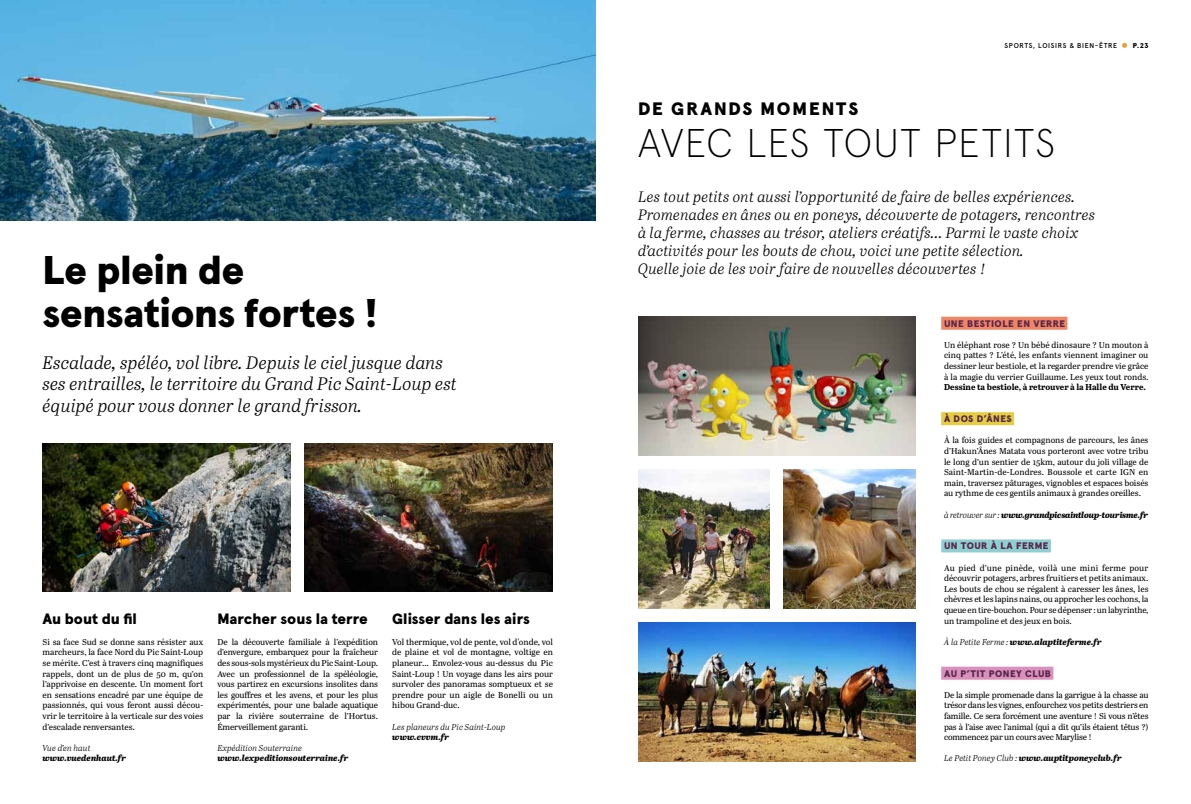
<style>
.page{position:relative;width:1191px;height:804px;background:#fff}
.page>*{position:absolute;margin:0;border:0;box-sizing:border-box;transform-origin:0 0}
.t1{font:900 40px/42.4px "Apercu Pro";letter-spacing:-.015em;color:#000}
.t2{font:200 40px "Apercu Pro";letter-spacing:.025em;color:#000}
.t3{font:italic 18px/21.2px "Abril Text Lt";color:#000}
.t4{font:900 18px "Apercu Pro";letter-spacing:.1em;color:#000}
.t5{font:italic 15px/18px "Abril Text Lt";letter-spacing:.01em;color:#000}
.t6{font:900 15px "Apercu Pro";color:#000}
.t7{font:900 9.5px "Apercu Pro";letter-spacing:.045em;color:#58274b}
.t8{font:8.5px/10.6px "Abril Text";letter-spacing:-.005em;color:#000;text-align:justify}
.t9{font:italic 800 8.5px "Abril Text";letter-spacing:-.005em;color:#000}
.t10{font:italic 8.5px "Abril Text Lt";color:#000}
.t11{font:700 8.5px "Abril Text";color:#000}
.t12{font:500 7px "Apercu Pro";letter-spacing:.095em;color:#000}
.s1{font-size:24.6px;color:#e5a043}
.s2{font-weight:900}
.s3{font-family:"Abril Text Lt";font-weight:400}
</style>
<div class="page">
<img style="left:305px;top:443px;width:248px;height:149px">
<img style="left:0;top:0;width:595px;height:221px">
<img style="left:43px;top:443px;width:248px;height:149px">
<div style="left:941px;top:317px;width:126px;height:13px;background:#f08566"></div>
<div style="left:941px;top:412px;width:73px;height:13px;background:#e4cd43"></div>
<div style="left:941px;top:539px;width:110px;height:13px;background:#8fcfd2"></div>
<div style="left:941px;top:666px;width:112px;height:13px;background:#da90bd"></div>
<img style="left:638px;top:316px;width:277px;height:139px">
<img style="left:638px;top:622px;width:277px;height:139px">
<img style="left:638px;top:469px;width:131px;height:139px">
<img style="left:783px;top:469px;width:132px;height:139px">
<h1 class="t1" style="left:43px;top:246px;width:337px">Le plein de sensations fortes !</h1>
<h2 class="t3" style="left:43px;top:351px;width:416px">Escalade, spéléo, vol libre. Depuis le ciel jusque dans ses entrailles, le territoire du Grand Pic Saint-Loup est équipé pour vous donner le grand frisson.</h2>
<h3 class="t6" style="left:43px;top:606px;width:96px">Au bout du fil</h3>
<p class="t8" style="left:43px;top:636px;width:162px">Si sa face Sud se donne sans résister aux marcheurs, la face Nord du Pic Saint-Loup se mérite. C’est à travers cinq magnifiques rappels, dont un de plus de 50 m, qu’on l’apprivoise en descente. Un moment fort en sensations encadré par une équipe de passionnés, qui vous feront aussi décou&shy;vrir le territoire à la verticale sur des voies d’escalade renversantes.</p>
<p class="t10" style="left:43px;top:741px;width:49px">Vue d’en haut</p>
<p class="t9" style="left:43px;top:752px;width:85px">www.vuedenhaut.fr</p>
<h3 class="t6" style="left:217px;top:606px;width:152px">Marcher sous la terre</h3>
<p class="t8" style="left:217px;top:636px;width:162px">De la découverte familiale à l’expédition d’envergure, embarquez pour la fraîcheur des sous-sols mystérieux du Pic Saint-Loup.<br>Avec un professionnel de la spéléologie, vous partirez en excursions insolites dans les gouffres et les avens, et pour les plus expérimentés, pour une balade aquatique par la rivière souterraine de l’Hortus.<br>Émerveillement garanti.</p>
<p class="t10" style="left:217px;top:741px;width:86px">Expédition Souterraine</p>
<p class="t9" style="left:217px;top:752px;width:132px">www.lexpeditionsouterraine.fr</p>
<h3 class="t6" style="left:392px;top:606px;width:139px">Glisser dans les airs</h3>
<p class="t8" style="left:392px;top:636px;width:162px">Vol thermique, vol de pente, vol d'onde, vol de plaine et vol de montagne, voltige en planeur… Envolez-vous au-dessus du Pic Saint-Loup ! Un voyage dans les airs pour survoler des panoramas somptueux et se prendre pour un aigle de Bonelli ou un hibou Grand-duc.</p>
<p class="t10" style="left:392px;top:720px;width:115px">Les planeurs du Pic Saint-Loup</p>
<p class="t9" style="left:392px;top:731px;width:58px">www.cvvm.fr</p>
<p class="t12" style="left:1004px;top:40px;width:145px">SPORTS, LOISIRS &amp; BIEN-ÊTRE <span class="s1">•</span> <span class="s2">P.23</span></p>
<h2 class="t4" style="left:638px;top:94px;width:222px">DE GRANDS MOMENTS</h2>
<h1 class="t2" style="left:638px;top:113px;width:418px">AVEC LES TOUT PETITS</h1>
<p class="t5" style="left:638px;top:187px;width:458px">Les tout petits ont aussi l’opportunité de faire de belles expériences.<br>Promenades en ânes ou en poneys, découverte de potagers, rencontres à la ferme, chasses au trésor, ateliers créatifs… Parmi le vaste choix d’activités pour les bouts de chou, voici une petite sélection.<br>Quelle joie de les voir faire de nouvelles découvertes !</p>
<p class="t7" style="left:944px;top:316px;width:122px">UNE BESTIOLE EN VERRE</p>
<p class="t8" style="left:944px;top:339px;width:206px">Un éléphant rose ? Un bébé dinosaure ? Un mouton à cinq pattes ? L’été, les enfants viennent imaginer ou dessiner leur bestiole, et la regarder prendre vie grâce à la magie du verrier Guillaume. Les yeux tout ronds.</p>
<p class="t11" style="left:944px;top:381px;width:203px">Dessine ta bestiole, à retrouver à la Halle du Verre.</p>
<p class="t7" style="left:944px;top:411px;width:69px">À DOS D’ÂNES</p>
<p class="t8" style="left:944px;top:434px;width:206px">À la fois guides et compagnons de parcours, les ânes d’Hakun’Ânes Matata vous porteront avec votre tribu le long d’un sentier de 15km, autour du joli village de Saint-Martin-de-Londres. Boussole et carte IGN en main, traversez pâturages, vignobles et espaces boisés au rythme de ces gentils animaux à grandes oreilles.</p>
<p class="t9" style="left:944px;top:508px;width:206px"><span class="s3">à retrouver sur :</span> www.grandpicsaintloup-tourisme.fr</p>
<p class="t7" style="left:944px;top:538px;width:106px">UN TOUR À LA FERME</p>
<p class="t8" style="left:944px;top:562px;width:206px">Au pied d’une pinède, voilà une mini ferme pour découvrir potagers, arbres fruitiers et petits animaux.<br>Les bouts de chou se régalent à caresser les ânes, les chèvres et les lapins nains, ou approcher les cochons, la queue en tire-bouchon. Pour se dépenser : un labyrinthe, un trampoline et des jeux en bois.</p>
<p class="t9" style="left:944px;top:635px;width:159px"><span class="s3">À la Petite Ferme :</span> www.alaptiteferme.fr</p>
<p class="t7" style="left:944px;top:665px;width:108px">AU P’TIT PONEY CLUB</p>
<p class="t8" style="left:944px;top:689px;width:206px">De la simple promenade dans la garrigue à la chasse au trésor dans les vignes, enfourchez vos petits destriers en famille. Ce sera forcément une aventure ! Si vous n’êtes pas à l’aise avec l’animal (qui a dit qu’ils étaient têtus ?) commencez par un cours avec Marylise !</p>
<p class="t9" style="left:944px;top:752px;width:179px"><span class="s3">Le Petit Poney Club :</span> www.auptitponeyclub.fr</p>
</div>
